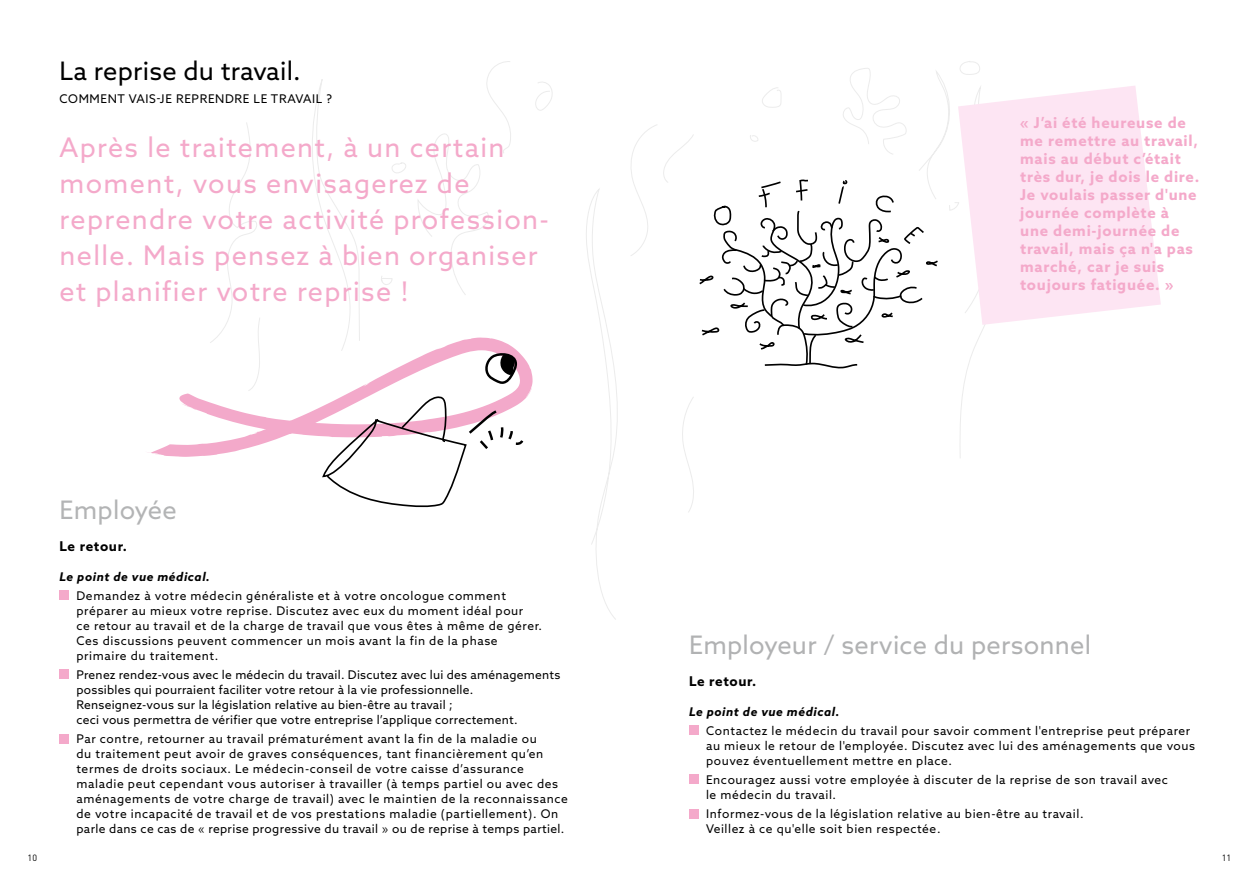
<style>
.page{position:relative;width:1259px;height:893px;background:#fff}
.page>*{position:absolute;margin:0;border:0;box-sizing:border-box;transform-origin:0 0}
.t1{font:27px/36px "Azo Sans";letter-spacing:.05em;color:#f4a9ca}
.t2{font:25.5px "Azo Sans";letter-spacing:.01em;color:#b1b2b3}
.t3{font:25.5px "Azo Sans";letter-spacing:.01em;color:#000}
.t4{font:25.5px "Azo Sans";letter-spacing:.01em;color:#b3b4b5}
.t5{font:700 15px/18px "Azo Sans";letter-spacing:.05em;color:#f4a9ca}
.t6{font:700 13.5px "Azo Sans";letter-spacing:.045em;color:#000}
.t7{font:12px/15px "Azo Sans";letter-spacing:.05em;color:#000}
.t8{font:12px/15px "Azo Sans";letter-spacing:.02em;color:#000}
.t9{font:italic 700 12px "Azo Sans";letter-spacing:.05em;color:#000}
.t10{font:9px "DINOT";color:#000}
</style>
<div class="page">
<svg style="left:312px;top:79px;width:48px;height:259px"></svg>
<svg style="left:381px;top:276px;width:11px;height:9px"></svg>
<svg style="left:392px;top:162px;width:14px;height:11px"></svg>
<svg style="left:418px;top:61px;width:93px;height:234px"></svg>
<svg style="left:586px;top:188px;width:32px;height:432px"></svg>
<svg style="left:535px;top:82px;width:18px;height:29px"></svg>
<svg style="left:216px;top:122px;width:44px;height:216px"></svg>
<svg style="left:148px;top:338px;width:384px;height:119px"></svg>
<svg style="left:484px;top:352px;width:34px;height:33px"></svg>
<svg style="left:321px;top:395px;width:204px;height:113px"></svg>
<svg style="left:631px;top:61px;width:354px;height:451px"></svg>
<div style="left:60px;top:590px;width:9px;height:10px;background:#f4a9ca"></div>
<div style="left:60px;top:669px;width:9px;height:10px;background:#f4a9ca"></div>
<div style="left:60px;top:734px;width:9px;height:9px;background:#f4a9ca"></div>
<div style="left:689px;top:725px;width:10px;height:10px;background:#f4a9ca"></div>
<div style="left:689px;top:774px;width:10px;height:10px;background:#f4a9ca"></div>
<div style="left:689px;top:809px;width:10px;height:9px;background:#f4a9ca"></div>
<svg style="left:958px;top:86px;width:202px;height:239px;fill:#fde5f3"></svg>
<h2 class="t3" style="left:60px;top:54px;width:243px">La reprise du travail.</h2>
<p class="t7" style="left:60px;top:91px;width:274px">COMMENT VAIS-JE REPRENDRE LE TRAVAIL ?</p>
<h1 class="t1" style="left:60px;top:129px;width:491px">Après le traitement, à un certain moment, vous envisagerez de reprendre votre activité profession&shy;nelle. Mais pensez à bien organiser et planifier votre reprise !</h1>
<h2 class="t4" style="left:60px;top:493px;width:119px">Employée</h2>
<p class="t6" style="left:60px;top:537px;width:69px">Le retour.</p>
<p class="t9" style="left:60px;top:568px;width:152px">Le point de vue médical.</p>
<p class="t7" style="left:76px;top:588px;width:467px">Demandez à votre médecin généraliste et à votre oncologue comment préparer au mieux votre reprise. Discutez avec eux du moment idéal pour<br>ce retour au travail et de la charge de travail que vous êtes à même de gérer.<br>Ces discussions peuvent commencer un mois avant la fin de la phase primaire du traitement.</p>
<p class="t8" style="left:76px;top:667px;width:485px">Prenez rendez-vous avec le médecin du travail. Discutez avec lui des aménagements possibles qui pourraient faciliter votre retour à la vie professionnelle.<br>Renseignez-vous sur la législation relative au bien-être au travail ;<br>ceci vous permettra de vérifier que votre entreprise l’applique correctement.</p>
<p class="t7" style="left:76px;top:731px;width:493px">Par contre, retourner au travail prématurément avant la fin de la maladie ou<br>du traitement peut avoir de graves conséquences, tant financièrement qu’en termes de droits sociaux. Le médecin-conseil de votre caisse d’assurance maladie peut cependant vous autoriser à travailler (à temps partiel ou avec des aménagements de votre charge de travail) avec le maintien de la reconnaissance de votre incapacité de travail et de vos prestations maladie (partiellement). On parle dans ce cas de « reprise progressive du travail » ou de reprise à temps partiel.</p>
<p class="t5" style="left:1020px;top:113px;width:181px">« J’ai été heureuse de me remettre au travail, mais au début c’était très dur, je dois le dire.<br>Je voulais passer d'une journée complète à une demi-journée de travail, mais ça n'a pas marché, car je suis toujours fatiguée. »</p>
<h2 class="t2" style="left:689px;top:628px;width:404px">Employeur / service du personnel</h2>
<p class="t6" style="left:689px;top:672px;width:69px">Le retour.</p>
<p class="t9" style="left:689px;top:703px;width:152px">Le point de vue médical.</p>
<p class="t7" style="left:706px;top:723px;width:491px">Contactez le médecin du travail pour savoir comment l'entreprise peut préparer au mieux le retour de l'employée. Discutez avec lui des aménagements que vous pouvez éventuellement mettre en place.</p>
<p class="t7" style="left:706px;top:772px;width:463px">Encouragez aussi votre employée à discuter de la reprise de son travail avec le médecin du travail.</p>
<p class="t7" style="left:706px;top:806px;width:379px">Informez-vous de la législation relative au bien-être au travail.<br>Veillez à ce qu'elle soit bien respectée.</p>
<p class="t10" style="left:28px;top:852px;width:11px">10</p>
<p class="t10" style="left:1222px;top:852px;width:11px">11</p>
</div>
